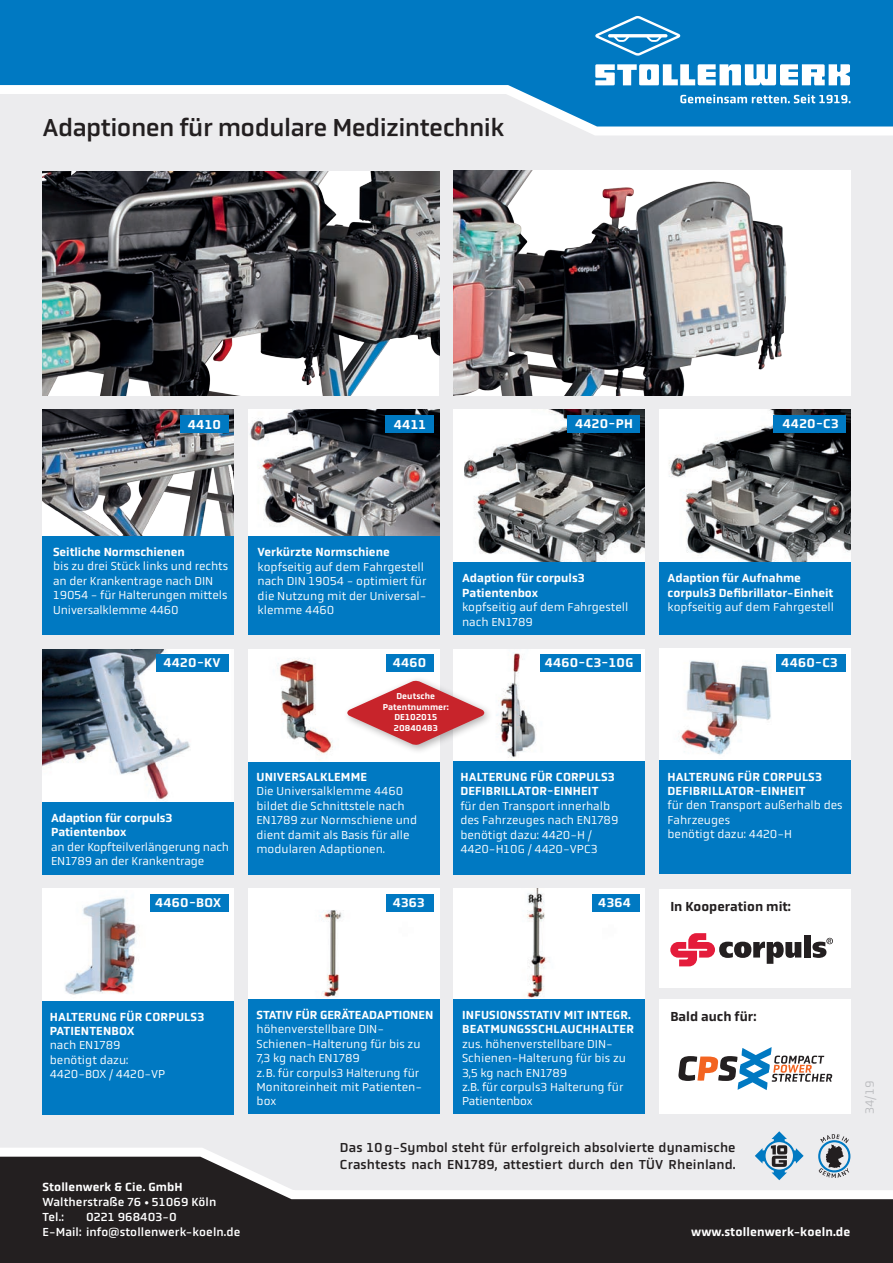
<style>
.page{position:relative;width:893px;height:1263px;background:#fff}
.page>*{position:absolute;margin:0;border:0;box-sizing:border-box;transform-origin:0 0}
.t1{font:25.2px "Obvia";letter-spacing:-.02em;color:#231f20}
.t2{font:13.35px/17.4px "Obvia";letter-spacing:.01em;color:#231f20}
.t3{font:500 13.35px "Obvia";color:#231f20}
.t4{font:500 13.05px "Obvia";letter-spacing:.025em;color:#fff}
.t5{font:500 12.3px "Obvia";letter-spacing:.01em;color:#fff}
.t6{font:12.3px "Obvia";color:#bcbdc0}
.t7{font:12px/14.4px "Obvia";color:#fff}
.t8{font:500 12px/14.4px "Obvia";color:#fff}
.t9{font:12px/15px "Obvia";letter-spacing:.01em;color:#fff}
.t10{font:500 8.7px/10.5px "Obvia";letter-spacing:.01em;color:#fff;text-align:center}
</style>
<div class="page">
<div style="left:0;top:43px;width:893px;height:1220px;background:#ececee"></div>
<svg style="left:0;top:1142px;width:851px;height:15px"></svg>
<img style="left:43px;top:171px;width:396px;height:224px">
<img style="left:454px;top:170px;width:396px;height:225px">
<img style="left:248px;top:410px;width:191px;height:126px">
<div style="left:386px;top:415px;width:48px;height:17px;background:#0079c2"></div>
<img style="left:43px;top:410px;width:191px;height:126px">
<div style="left:180px;top:415px;width:49px;height:17px;background:#0079c2"></div>
<div style="left:43px;top:536px;width:191px;height:99px;background:#0079c2"></div>
<div style="left:248px;top:536px;width:191px;height:99px;background:#0079c2"></div>
<img style="left:43px;top:649px;width:191px;height:153px">
<div style="left:156px;top:654px;width:73px;height:17px;background:#0079c2"></div>
<div style="left:43px;top:802px;width:191px;height:72px;background:#0079c2"></div>
<img style="left:659px;top:410px;width:191px;height:153px">
<div style="left:773px;top:415px;width:72px;height:17px;background:#0079c2"></div>
<div style="left:659px;top:563px;width:191px;height:72px;background:#0079c2"></div>
<div style="left:454px;top:410px;width:191px;height:153px;background:#fff"></div>
<img style="left:464px;top:410px;width:181px;height:153px">
<div style="left:567px;top:415px;width:73px;height:17px;background:#0079c2"></div>
<div style="left:454px;top:563px;width:191px;height:72px;background:#0079c2"></div>
<svg style="left:576px;top:126px;width:317px;height:9px;background:#f0f7fb"></svg>
<svg style="left:0;top:0;width:893px;height:126px;fill:#0079c2"></svg>
<svg style="left:595px;top:64px;width:255px;height:21px;background:#b2d6ec"></svg>
<svg style="left:595px;top:15px;width:85px;height:41px;background:#3393ce"></svg>
<svg style="left:680px;top:94px;width:170px;height:9px;background:#5ca9d7"></svg>
<svg style="left:0;top:1157px;width:893px;height:106px;fill:#231f20"></svg>
<div style="left:248px;top:889px;width:191px;height:110px;background:#fff"></div>
<div style="left:386px;top:894px;width:48px;height:17px;background:#0079c2"></div>
<div style="left:248px;top:999px;width:191px;height:115px;background:#0079c2"></div>
<div style="left:453px;top:649px;width:192px;height:112px;background:#fff"></div>
<img style="left:496px;top:652px;width:81px;height:106px">
<div style="left:453px;top:761px;width:192px;height:113px;background:#0079c2"></div>
<div style="left:540px;top:654px;width:101px;height:17px;background:#0079c2"></div>
<div style="left:659px;top:649px;width:191px;height:112px;background:#fff"></div>
<img style="left:679px;top:660px;width:92px;height:95px">
<div style="left:659px;top:761px;width:191px;height:113px;background:#0079c2"></div>
<div style="left:776px;top:654px;width:69px;height:17px;background:#0079c2"></div>
<div style="left:43px;top:889px;width:191px;height:112px;background:#fff"></div>
<img style="left:65px;top:897px;width:71px;height:98px">
<div style="left:43px;top:1001px;width:191px;height:113px;background:#0079c2"></div>
<div style="left:150px;top:894px;width:79px;height:17px;background:#0079c2"></div>
<div style="left:454px;top:889px;width:191px;height:110px;background:#fff"></div>
<div style="left:592px;top:894px;width:48px;height:17px;background:#0079c2"></div>
<div style="left:454px;top:999px;width:191px;height:115px;background:#0079c2"></div>
<div style="left:248px;top:649px;width:191px;height:123px;background:#fff"></div>
<img style="left:277px;top:658px;width:56px;height:96px">
<div style="left:248px;top:762px;width:191px;height:112px;background:#0079c2"></div>
<div style="left:386px;top:654px;width:48px;height:17px;background:#0079c2"></div>
<div style="left:343px;top:676px;width:151px;height:79px;background:#231f20;opacity:.35"></div>
<svg style="left:347px;top:680px;width:137px;height:65px"></svg>
<div style="left:763px;top:1140px;width:32px;height:32px;border:2px solid #0079c2;border-radius:50%"></div>
<svg style="left:793px;top:1148px;width:11px;height:15px"></svg>
<svg style="left:755px;top:1131px;width:32px;height:49px"></svg>
<div style="left:818px;top:1140px;width:32px;height:32px;border:2px solid #0079c2;border-radius:50%"></div>
<svg style="left:818px;top:1134px;width:31px;height:44px"></svg>
<div style="left:659px;top:889px;width:191px;height:98px;background:#fff"></div>
<div style="left:804px;top:935px;width:7px;height:22px;background:#231f20"></div>
<svg style="left:812px;top:938px;width:21px;height:20px"></svg>
<svg style="left:670px;top:933px;width:131px;height:33px"></svg>
<div style="left:659px;top:999px;width:191px;height:115px;background:#fff"></div>
<svg style="left:678px;top:1047px;width:154px;height:43px"></svg>
<h1 class="t1" style="left:43px;top:112px;width:463px">Adaptionen für modulare Medizintechnik</h1>
<p class="t4" style="left:188px;top:416px;width:35px">4410</p>
<p class="t4" style="left:394px;top:416px;width:34px">4411</p>
<p class="t4" style="left:575px;top:416px;width:59px">4420-PH</p>
<p class="t4" style="left:782px;top:416px;width:58px">4420-C3</p>
<p class="t8" style="left:53px;top:545px;width:133px">Seitliche Normschienen</p>
<p class="t7" style="left:53px;top:559px;width:177px">bis zu drei Stück links und rechts an der Krankentrage nach DIN<br>19054 - für Halterungen mittels<br>Universalklemme 4460</p>
<p class="t4" style="left:163px;top:655px;width:59px">4420-KV</p>
<p class="t8" style="left:51px;top:811px;width:123px">Adaption für corpuls3<br>Patientenbox</p>
<p class="t7" style="left:51px;top:839px;width:180px">an der Kopfteilverlängerung nach<br>EN1789 an der Krankentrage</p>
<p class="t8" style="left:258px;top:545px;width:134px">Verkürzte Normschiene</p>
<p class="t7" style="left:258px;top:559px;width:170px">kopfseitig auf dem Fahrgestell nach DIN 19054 - optimiert für die Nutzung mit der Universal&shy;klemme 4460</p>
<p class="t4" style="left:393px;top:655px;width:35px">4460</p>
<p class="t10" style="left:383px;top:691px;width:68px">Deutsche<br>Patentnummer:<br>DE102015<br>208404B3</p>
<p class="t8" style="left:462px;top:571px;width:124px">Adaption für corpuls3<br>Patientenbox</p>
<p class="t7" style="left:462px;top:600px;width:168px">kopfseitig auf dem Fahrgestell nach EN1789</p>
<p class="t4" style="left:545px;top:655px;width:90px">4460-C3-10G</p>
<p class="t8" style="left:256px;top:770px;width:112px">UNIVERSALKLEMME</p>
<p class="t7" style="left:256px;top:784px;width:162px">Die Universalklemme 4460 bildet die Schnittstele nach<br>EN1789 zur Normschiene und dient damit als Basis für alle modularen Adaptionen.</p>
<p class="t8" style="left:460px;top:770px;width:156px">HALTERUNG FÜR CORPULS3<br>DEFIBRILLATOR-EINHEIT</p>
<p class="t7" style="left:460px;top:799px;width:160px">für den Transport innerhalb des Fahrzeuges nach EN1789 benötigt dazu: 4420-H /<br>4420-H10G / 4420-VPC3</p>
<p class="t4" style="left:155px;top:895px;width:68px">4460-BOX</p>
<p class="t4" style="left:598px;top:895px;width:34px">4364</p>
<p class="t4" style="left:393px;top:895px;width:34px">4363</p>
<p class="t8" style="left:668px;top:571px;width:167px">Adaption für Aufnahme corpuls3 Defibrillator-Einheit</p>
<p class="t7" style="left:668px;top:600px;width:168px">kopfseitig auf dem Fahrgestell</p>
<p class="t4" style="left:781px;top:655px;width:58px">4460-C3</p>
<p class="t8" style="left:667px;top:769px;width:156px">HALTERUNG FÜR CORPULS3<br>DEFIBRILLATOR-EINHEIT</p>
<p class="t7" style="left:667px;top:798px;width:177px">für den Transport außerhalb des<br>Fahrzeuges<br>benötigt dazu: 4420-H</p>
<p class="t3" style="left:670px;top:898px;width:122px">In Kooperation mit:</p>
<p class="t8" style="left:50px;top:1009px;width:156px">HALTERUNG FÜR CORPULS3<br>PATIENTENBOX</p>
<p class="t7" style="left:50px;top:1038px;width:117px">nach EN1789 benötigt dazu:<br>4420-BOX / 4420-VP</p>
<p class="t8" style="left:43px;top:1179px;width:142px">Stollenwerk &amp; Cie. GmbH</p>
<p class="t9" style="left:43px;top:1194px;width:175px">Waltherstraße 76 • 51069 Köln<br>Tel.:</p>
<p class="t9" style="left:43px;top:1209px;width:199px;text-indent:44px">0221 968403-0<br>E-Mail: info@stollenwerk-koeln.de</p>
<p class="t8" style="left:257px;top:1008px;width:178px">STATIV FÜR GERÄTEADAPTIONEN</p>
<p class="t7" style="left:257px;top:1022px;width:167px">höhenverstellbare DIN-<br>Schienen-Halterung für bis zu<br>7,3 kg nach EN1789<br>z.B. für corpuls3 Halterung für<br>Monitoreinheit mit Patienten&shy;box</p>
<p class="t8" style="left:462px;top:1008px;width:173px">INFUSIONSSTATIV MIT INTEGR.<br>BEATMUNGSSCHLAUCHHALTER</p>
<p class="t7" style="left:462px;top:1036px;width:166px">zus. höhenverstellbare DIN-<br>Schienen-Halterung für bis zu<br>3,5 kg nach EN1789<br>z.B. für corpuls3 Halterung für<br>Patientenbox</p>
<p class="t3" style="left:670px;top:1008px;width:88px">Bald auch für:</p>
<p class="t2" style="left:340px;top:1139px;width:397px">Das 10g-Symbol steht für erfolgreich absolvierte dynamische<br>Crashtests nach EN1789, attestiert durch den TÜV Rheinland.</p>
<p class="t6" style="left:863px;top:1114px;width:35px;rotate:-90deg">34/19</p>
<p class="t5" style="left:691px;top:1224px;width:161px">www.stollenwerk-koeln.de</p>
</div>
